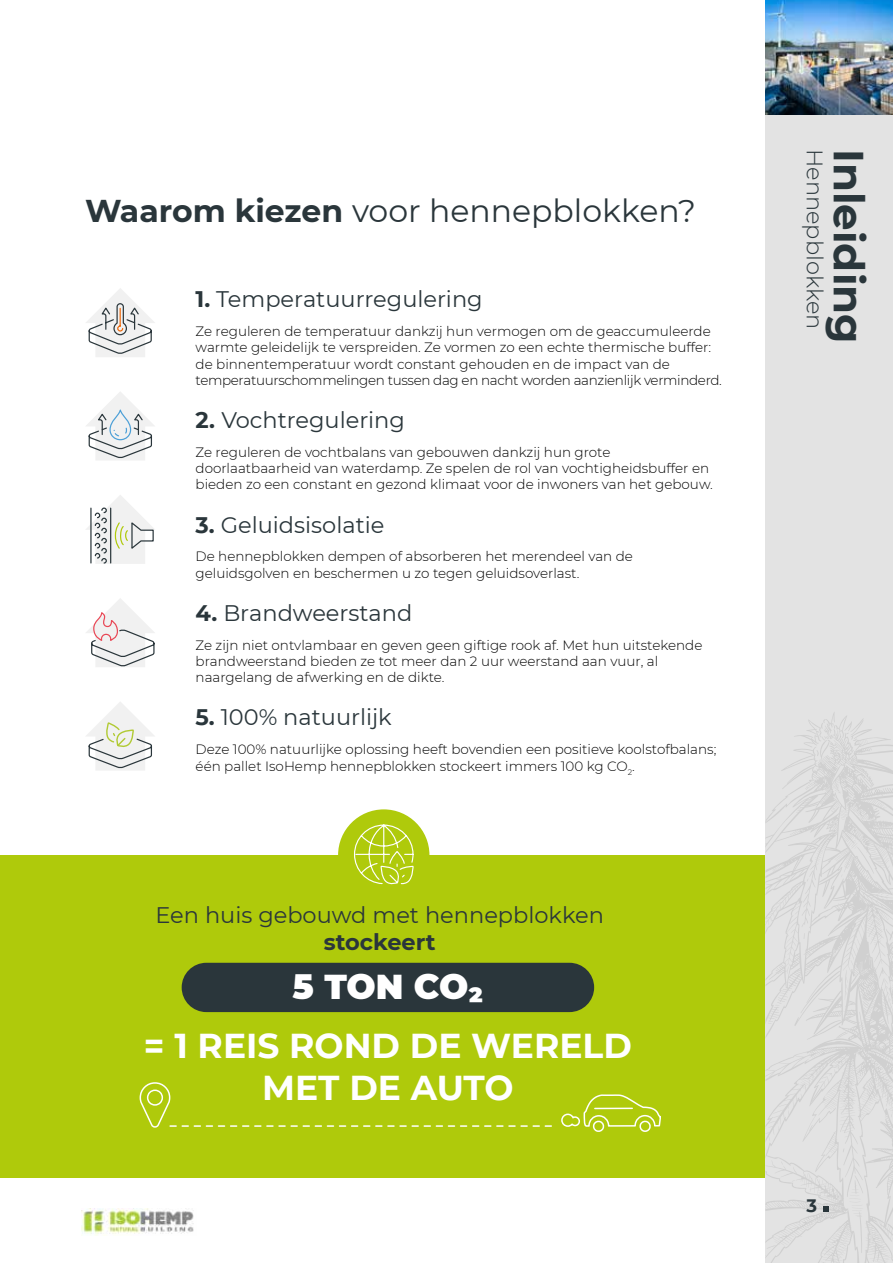
<style>
.page{position:relative;width:893px;height:1263px;background:#fff}
.page>*{position:absolute;margin:0;border:0;box-sizing:border-box;transform-origin:0 0}
.t1{font:700 42px "Montserrat";color:#2a363b}
.t2{font:700 34.5px/41.4px "Montserrat";color:#fff;text-align:center}
.t3{font:900 34.5px "Montserrat";letter-spacing:-.005em;color:#fff}
.t4{font:31.5px "Montserrat";color:#2a363b}
.t5{font:22.5px "Montserrat";color:#2a363b}
.t6{font:300 22.5px "Montserrat";color:#2a363b}
.t7{font:700 22.5px "Montserrat";color:#2a363b}
.t8{font:700 18px "Montserrat";color:#2a363b}
.t9{font:300 13.5px/16.2px "Montserrat";color:#000}
.s1{font-weight:700}
</style>
<div class="page">
<div style="left:0;top:855px;width:767px;height:323px;background:#afca0b"></div>
<div style="left:338px;top:809px;width:91px;height:92px;background:#afca0b;border-radius:50%"></div>
<svg style="left:354px;top:824px;width:60px;height:61px"></svg>
<svg style="left:86px;top:288px;width:69px;height:69px"></svg>
<svg style="left:86px;top:392px;width:68px;height:68px"></svg>
<svg style="left:86px;top:495px;width:69px;height:69px"></svg>
<svg style="left:86px;top:598px;width:69px;height:69px"></svg>
<svg style="left:86px;top:702px;width:68px;height:68px"></svg>
<svg style="left:561px;top:1094px;width:100px;height:38px"></svg>
<div style="left:182px;top:963px;width:412px;height:49px;background:#2a363b;border-radius:25px"></div>
<div style="left:765px;top:0;width:128px;height:1263px;background:#e3e3e3"></div>
<svg style="left:765px;top:712px;width:128px;height:551px"></svg>
<img style="left:765px;top:0;width:128px;height:115px">
<svg style="left:823px;top:1206px;width:6px;height:6px"></svg>
<img style="left:81px;top:1208px;width:113px;height:28px">
<svg style="left:169px;top:1125px;width:382px;height:2px"></svg>
<h3 class="t4" style="left:85px;top:189px;width:612px"><span class="s1">Waarom kiezen</span> voor hennepblokken?</h3>
<h3 class="t5" style="left:196px;top:284px;width:289px"><span class="s1">1.</span> Temperatuurregulering</h3>
<p class="t9" style="left:196px;top:323px;width:528px">Ze reguleren de temperatuur dankzij hun vermogen om de geaccumuleerde warmte geleidelijk te verspreiden. Ze vormen zo een echte thermische buffer: de binnentemperatuur wordt constant gehouden en de impact van de temperatuurschommelingen tussen dag en nacht worden aanzienlijk verminderd.</p>
<h3 class="t5" style="left:196px;top:404px;width:211px"><span class="s1">2.</span> Vochtregulering</h3>
<p class="t9" style="left:196px;top:444px;width:519px">Ze reguleren de vochtbalans van gebouwen dankzij hun grote doorlaatbaarheid van waterdamp. Ze spelen de rol van vochtigheidsbuffer en bieden zo een constant en gezond klimaat voor de inwoners van het gebouw.</p>
<h3 class="t5" style="left:196px;top:509px;width:190px"><span class="s1">3.</span> Geluidsisolatie</h3>
<p class="t9" style="left:196px;top:548px;width:439px">De hennepblokken dempen of absorberen het merendeel van de geluidsgolven en beschermen u zo tegen geluidsoverlast.</p>
<h3 class="t5" style="left:196px;top:597px;width:218px"><span class="s1">4.</span> Brandweerstand</h3>
<p class="t9" style="left:196px;top:636px;width:508px">Ze zijn niet ontvlambaar en geven geen giftige rook af. Met hun uitstekende brandweerstand bieden ze tot meer dan 2 uur weerstand aan vuur, al naargelang de afwerking en de dikte.</p>
<h3 class="t5" style="left:196px;top:702px;width:198px"><span class="s1">5.</span> 100% natuurlijk</h3>
<p class="t9" style="left:196px;top:741px;width:522px">Deze 100% natuurlijke oplossing heeft bovendien een positieve koolstofbalans; één pallet IsoHemp hennepblokken stockeert immers 100 kg CO<sub>2</sub>.</p>
<h3 class="t5" style="left:155px;top:900px;width:450px">Een huis gebouwd met hennepblokken</h3>
<h3 class="t7" style="left:324px;top:926px;width:113px">stockeert</h3>
<h2 class="t3" style="left:293px;top:960px;width:192px">5 TON CO2</h2>
<h2 class="t2" style="left:144px;top:1023px;width:489px">= 1 REIS ROND DE WERELD<br>MET DE AUTO</h2>
<h3 class="t6" style="left:830px;top:149px;width:182px;rotate:90deg">Hennepblokken</h3>
<h1 class="t1" style="left:879px;top:149px;width:196px;rotate:90deg">Inleiding</h1>
<h3 class="t8" style="left:806px;top:1192px;width:12px">3</h3>
</div>
